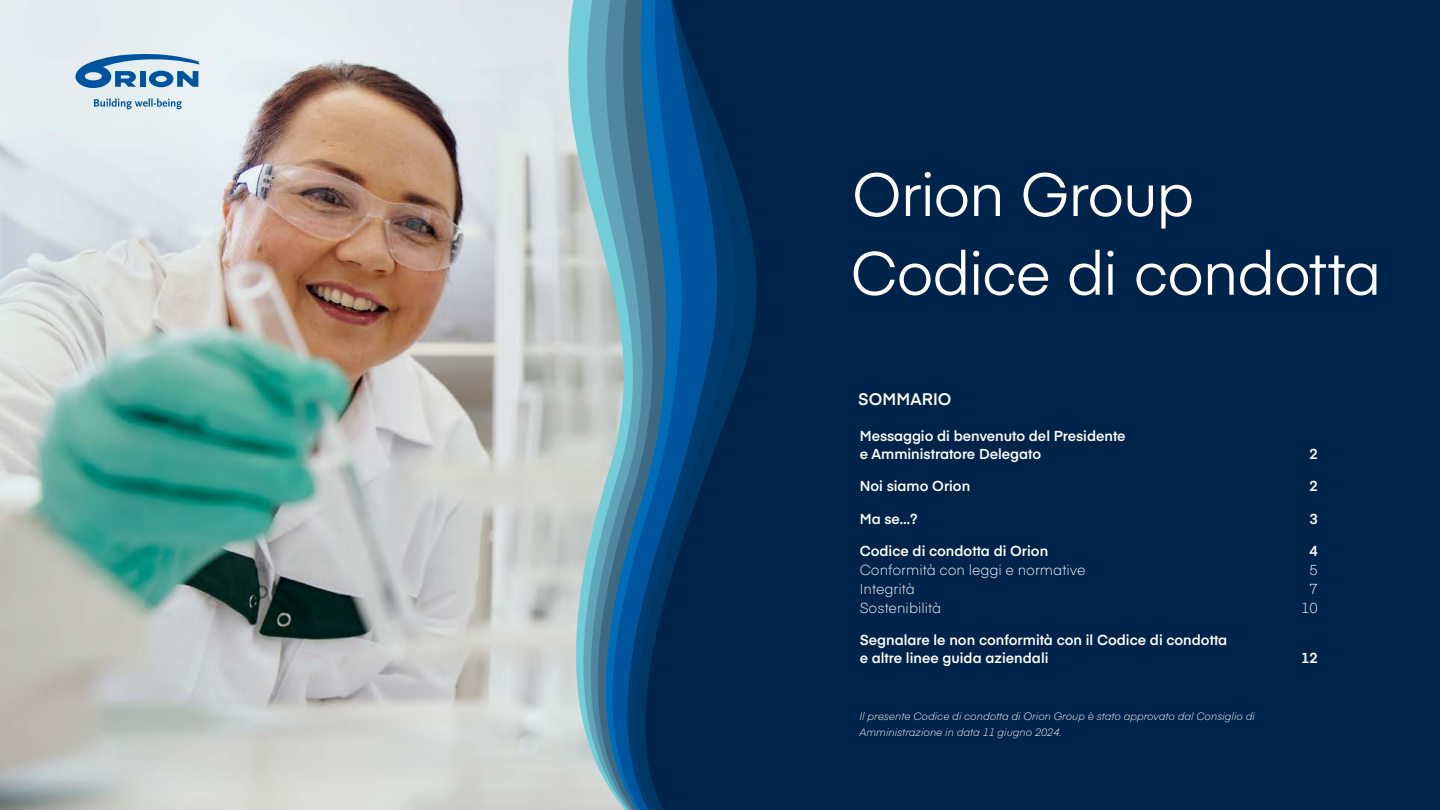
<style>
.page{position:relative;width:1440px;height:810px;background:#fff}
.page>*{position:absolute;margin:0;border:0;box-sizing:border-box;transform-origin:0 0}
.t1{font:60px "Eina 03";letter-spacing:-.025em;color:#fff}
.t2{font:600 16.5px "Eina 03";letter-spacing:.005em;color:#fff}
.t3{font:600 14.25px/18px "Eina 03";color:#fff}
.t4{font:300 14.25px "Eina 03";color:#fff}
.t5{font:italic 300 10.5px/15.8px "Eina 03";color:#fff}
</style>
<div class="page">
<img style="left:0;top:1px;width:547px;height:809px">
<svg style="left:558px;top:0;width:331px;height:810px;background:#224d71"></svg>
<div style="left:889px;top:0;width:551px;height:810px;background:#00234a"></div>
<svg style="left:75px;top:54px;width:125px;height:34px;background:#79a5c9"></svg>
<svg style="left:94px;top:98px;width:88px;height:11px"></svg>
<h1 class="t1" style="left:852px;top:150px;width:344px">Orion Group</h1>
<h1 class="t1" style="left:850px;top:229px;width:533px">Codice di condotta</h1>
<p class="t2" style="left:858px;top:387px;width:95px">SOMMARIO</p>
<p class="t3" style="left:860px;top:426px;width:267px">Messaggio di benvenuto del Presidente e Amministratore Delegato</p>
<p class="t3" style="left:1310px;top:444px;width:10px">2</p>
<p class="t3" style="left:860px;top:476px;width:112px">Noi siamo Orion</p>
<p class="t3" style="left:1310px;top:476px;width:10px">2</p>
<p class="t3" style="left:860px;top:509px;width:60px">Ma se…?</p>
<p class="t3" style="left:1310px;top:509px;width:10px">3</p>
<p class="t3" style="left:860px;top:541px;width:190px">Codice di condotta di Orion</p>
<p class="t3" style="left:1310px;top:541px;width:10px">4</p>
<p class="t4" style="left:860px;top:559px;width:227px">Conformità con leggi e normative</p>
<p class="t4" style="left:1310px;top:559px;width:10px">5</p>
<p class="t4" style="left:860px;top:578px;width:57px">Integrità</p>
<p class="t4" style="left:1310px;top:578px;width:10px">7</p>
<p class="t4" style="left:860px;top:597px;width:83px">Sostenibilità</p>
<p class="t4" style="left:1301px;top:597px;width:18px">10</p>
<p class="t3" style="left:860px;top:630px;width:369px">Segnalare le non conformità con il Codice di condotta e altre linee guida aziendali</p>
<p class="t3" style="left:1301px;top:648px;width:18px">12</p>
<p class="t5" style="left:860px;top:708px;width:397px">Il presente Codice di condotta di Orion Group è stato approvato dal Consiglio di<br>Amministrazione in data 11 giugno 2024.</p>
</div>
